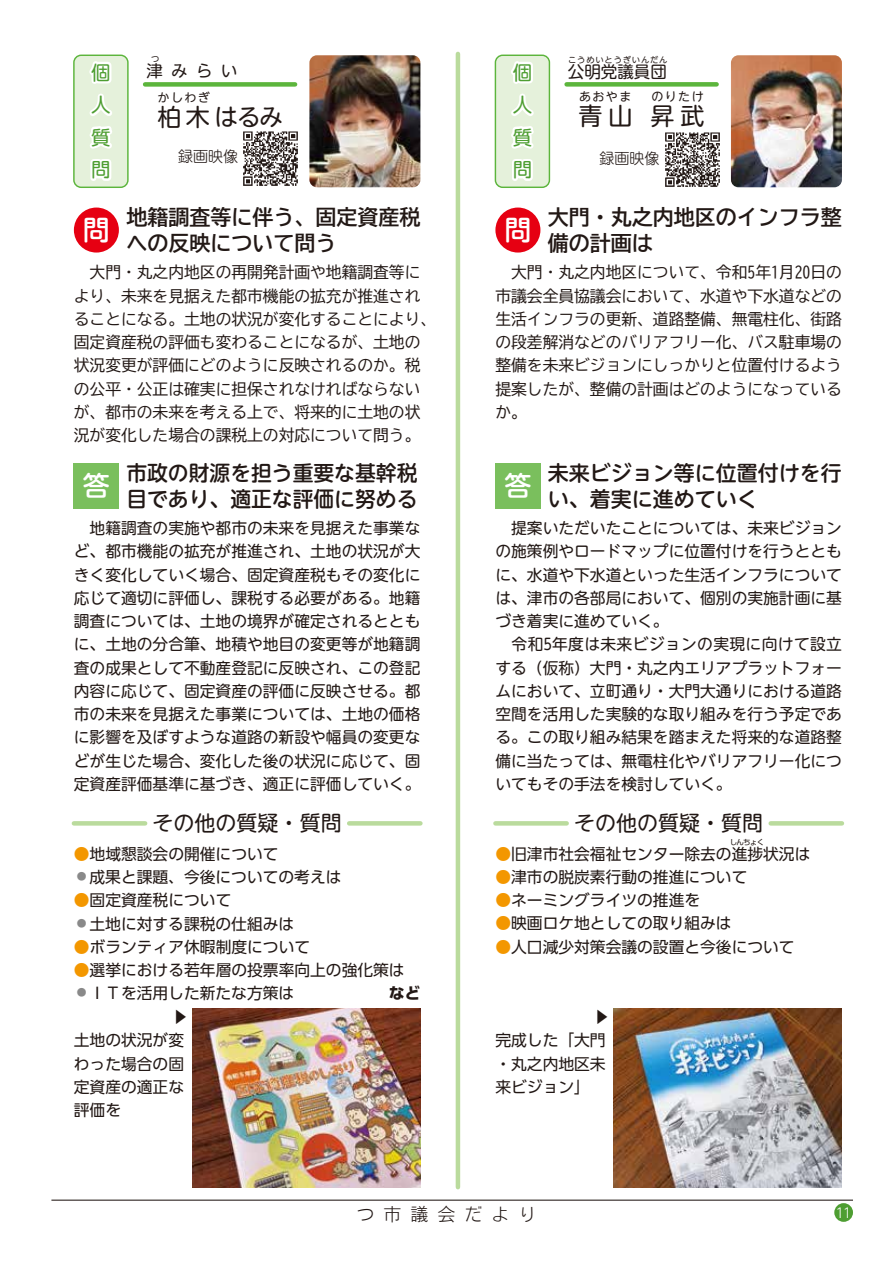
<style>
.page{position:relative;width:893px;height:1263px;background:#fff}
.page>*{position:absolute;margin:0;border:0;box-sizing:border-box;transform-origin:0 0}
.t1{font:24px "BIZ UD Shin M Go";letter-spacing:.185em;color:#221815}
.t2{font:21px/25.8px "BIZ UD Shin M Go Medium";color:#221815;text-align:right}
.t3{font:21px/25.8px "BIZ UD Gothic Bold";color:#221815}
.t4{font:21px "BIZ UD Shin M Go";color:#221815}
.t5{font:19.5px/32.4px "BIZ UD Shin M Go";color:#4e9e32;text-align:justify}
.t6{font:18px "Motoya Cedar W2 90 msp RKSJ H";letter-spacing:.5em;color:#221815}
.t7{font:16.5px "BIZ UD Shin M Go";color:#221815}
.t8{font:15.75px/23.2px "BIZ UD Shin M Go";color:#221815;text-align:justify}
.t9{font:15.75px/23.2px "BIZ UD Gothic";color:#221815}
.t10{font:15.75px/23.2px "BIZ UD Shin Go";color:#221815;text-align:justify}
.t11{font:15px "BIZ UD Shin M Go Light";color:#221815}
.t12{font:13.5px "BIZ UDP Shin Go Light";color:#fff}
.t13{font:12px "BIZ UD Shin M Go";letter-spacing:.12em;color:#221815}
.t14{font:8.25px "BIZ UD Shin M Go";letter-spacing:.105em;color:#221815}
.t15{font:7.5px "BIZ UD Shin Go";letter-spacing:-.1em;color:#221815}
.s1{color:#f39700}
.s2{font-family:"BIZ UD Shin Go Bold"}
</style>
<div class="page">
<svg style="left:73px;top:55px;width:72px;height:130px"></svg>
<div style="left:145px;top:82px;width:150px;height:5px;background:#5cb53c"></div>
<img style="left:243px;top:131px;width:55px;height:55px">
<img style="left:309px;top:55px;width:111px;height:132px">
<div style="left:74px;top:208px;width:45px;height:45px;background:#e60012;border-radius:50%"></div>
<div style="left:74px;top:463px;width:45px;height:45px;background:#7abf5d"></div>
<div style="left:349px;top:821px;width:71px;height:5px;background:#badb9d"></div>
<div style="left:74px;top:821px;width:71px;height:5px;background:#badb9d"></div>
<div style="left:495px;top:208px;width:45px;height:45px;background:#e60012;border-radius:50%"></div>
<div style="left:495px;top:463px;width:45px;height:45px;background:#7abf5d"></div>
<div style="left:771px;top:821px;width:71px;height:5px;background:#badb9d"></div>
<div style="left:495px;top:821px;width:72px;height:5px;background:#badb9d"></div>
<div style="left:834px;top:1203px;width:19px;height:19px;background:#4e9e32;border-radius:50%"></div>
<hr style="left:51px;top:1199px;width:802px;height:2px;background:#221815">
<hr style="left:456px;top:54px;width:4px;height:1133px;background:#badb9d">
<img style="left:192px;top:1009px;width:228px;height:178px">
<svg style="left:494px;top:55px;width:73px;height:130px"></svg>
<div style="left:567px;top:82px;width:150px;height:5px;background:#5cb53c"></div>
<img style="left:665px;top:132px;width:55px;height:55px">
<img style="left:731px;top:55px;width:111px;height:132px">
<img style="left:614px;top:1009px;width:228px;height:178px">
<p class="t5" style="left:91px;top:56px;width:20px">個人質問</p>
<p class="t14" style="left:151px;top:55px;width:10px">つ</p>
<p class="t7" style="left:147px;top:63px;width:92px">津 み ら い</p>
<p class="t13" style="left:158px;top:92px;width:54px">かしわぎ</p>
<h1 class="t1" style="left:157px;top:105px;width:127px">柏木はるみ</h1>
<p class="t11" style="left:178px;top:149px;width:61px">録画映像</p>
<h2 class="t3" style="left:83px;top:204px;width:339px;text-indent:44px">地籍調査等に伴う、固定資産税<sup>問</sup> への反映について問う</h2>
<p class="t9" style="left:74px;top:261px;width:364px">　大門・丸之内地区の再開発計画や地籍調査等により、未来を見据えた都市機能の拡充が推進されることになる。土地の状況が変化することにより、固定資産税の評価も変わることになるが、土地の状況変更が評価にどのように反映されるのか。税の公平・公正は確実に担保されなければならないが、都市の未来を考える上で、将来的に土地の状況が変化した場合の課税上の対応について問う。</p>
<h2 class="t2" style="left:83px;top:460px;width:336px">市政の財源を担う重要な基幹税<br><sup>答</sup> 目であり、適正な評価に努める</h2>
<p class="t8" style="left:74px;top:517px;width:348px">　地籍調査の実施や都市の未来を見据えた事業など、都市機能の拡充が推進され、土地の状況が大きく変化していく場合、固定資産税もその変化に応じて適切に評価し、課税する必要がある。地籍調査については、土地の境界が確定されるとともに、土地の分合筆、地積や地目の変更等が地籍調査の成果として不動産登記に反映され、この登記内容に応じて、固定資産の評価に反映させる。都市の未来を見据えた事業については、土地の価格に影響を及ぼすような道路の新設や幅員の変更などが生じた場合、変化した後の状況に応じて、固定資産評価基準に基づき、適正に評価していく。</p>
<h2 class="t4" style="left:153px;top:813px;width:190px">その他の質疑・質問</h2>
<p class="t10" style="left:74px;top:842px;width:206px"><span class="s1">●</span>地域懇談会の開催について</p>
<p class="t10" style="left:77px;top:865px;width:266px"><sup>●</sup> 成果と課題、今後についての考えは</p>
<p class="t10" style="left:74px;top:889px;width:159px"><span class="s1">●</span>固定資産税について</p>
<p class="t10" style="left:77px;top:912px;width:219px"><sup>●</sup> 土地に対する課税の仕組みは</p>
<p class="t10" style="left:74px;top:935px;width:238px"><span class="s1">●</span>ボランティア休暇制度について</p>
<p class="t10" style="left:74px;top:958px;width:332px"><span class="s1">●</span>選挙における若年層の投票率向上の強化策は</p>
<p class="t10" style="left:77px;top:982px;width:345px"><sup>●</sup> ＩＴを活用した新たな方策は　　　　　　<span class="s2">など</span></p>
<p class="t10" style="left:192px;top:1009px;width:17px;rotate:90deg">▲</p>
<p class="t10" style="left:74px;top:1029px;width:112px">土地の状況が変わった場合の固定資産の適正な</p>
<p class="t14" style="left:568px;top:55px;width:101px">こうめいとうぎいんだん</p>
<p class="t5" style="left:513px;top:56px;width:20px">個人質問</p>
<p class="t7" style="left:568px;top:64px;width:100px">公明党議員団</p>
<p class="t13" style="left:579px;top:91px;width:54px">あおやま</p>
<p class="t13" style="left:651px;top:91px;width:54px">のりたけ</p>
<h1 class="t1" style="left:579px;top:104px;width:127px">青山 　昇武</h1>
<p class="t11" style="left:599px;top:151px;width:61px">録画映像</p>
<h2 class="t3" style="left:504px;top:204px;width:339px;text-indent:44px">大門・丸之内地区のインフラ整<sup>問</sup> 備の計画は</h2>
<p class="t9" style="left:495px;top:261px;width:348px;text-align:justify">　大門・丸之内地区について、令和5年1月20日の市議会全員協議会において、水道や下水道などの生活インフラの更新、道路整備、無電柱化、街路の段差解消などのバリアフリー化、バス駐車場の整備を未来ビジョンにしっかりと位置付けるよう提案したが、整備の計画はどのようになっているか。</p>
<h2 class="t2" style="left:504px;top:460px;width:339px;text-align:left;text-indent:44px">未来ビジョン等に位置付けを行<sup>答</sup> い、着実に進めていく</h2>
<p class="t8" style="left:495px;top:517px;width:348px;text-align:left">　提案いただいたことについては、未来ビジョンの施策例やロードマップに位置付けを行うとともに、水道や下水道といった生活インフラについては、津市の各部局において、個別の実施計画に基づき着実に進めていく。<br>　令和5年度は未来ビジョンの実現に向けて設立する（仮称）大門・丸之内エリアプラットフォームにおいて、立町通り・大門大通りにおける道路空間を活用した実験的な取り組みを行う予定である。この取り組み結果を踏まえた将来的な道路整備に当たっては、無電柱化やバリアフリー化についてもその手法を検討していく。</p>
<h2 class="t4" style="left:574px;top:813px;width:190px">その他の質疑・質問</h2>
<p class="t15" style="left:730px;top:838px;width:36px">しんちょく</p>
<p class="t10" style="left:495px;top:842px;width:316px"><span class="s1">●</span>旧津市社会福祉センター除去の進捗状況は</p>
<p class="t10" style="left:495px;top:865px;width:253px"><span class="s1">●</span>津市の脱炭素行動の推進について</p>
<p class="t10" style="left:495px;top:888px;width:206px"><span class="s1">●</span>ネーミングライツの推進を</p>
<p class="t10" style="left:495px;top:912px;width:238px"><span class="s1">●</span>映画ロケ地としての取り組みは</p>
<p class="t10" style="left:495px;top:935px;width:301px"><span class="s1">●</span>人口減少対策会議の設置と今後について</p>
<p class="t10" style="left:614px;top:1009px;width:17px;rotate:90deg">▲</p>
<p class="t10" style="left:495px;top:1029px;width:112px">完成した「大門・丸之内地区未来ビジョン」</p>
<p class="t6" style="left:356px;top:1205px;width:182px">つ市議会だより</p>
<p class="t12" style="left:835px;top:1206px;width:18px">11</p>
</div>
